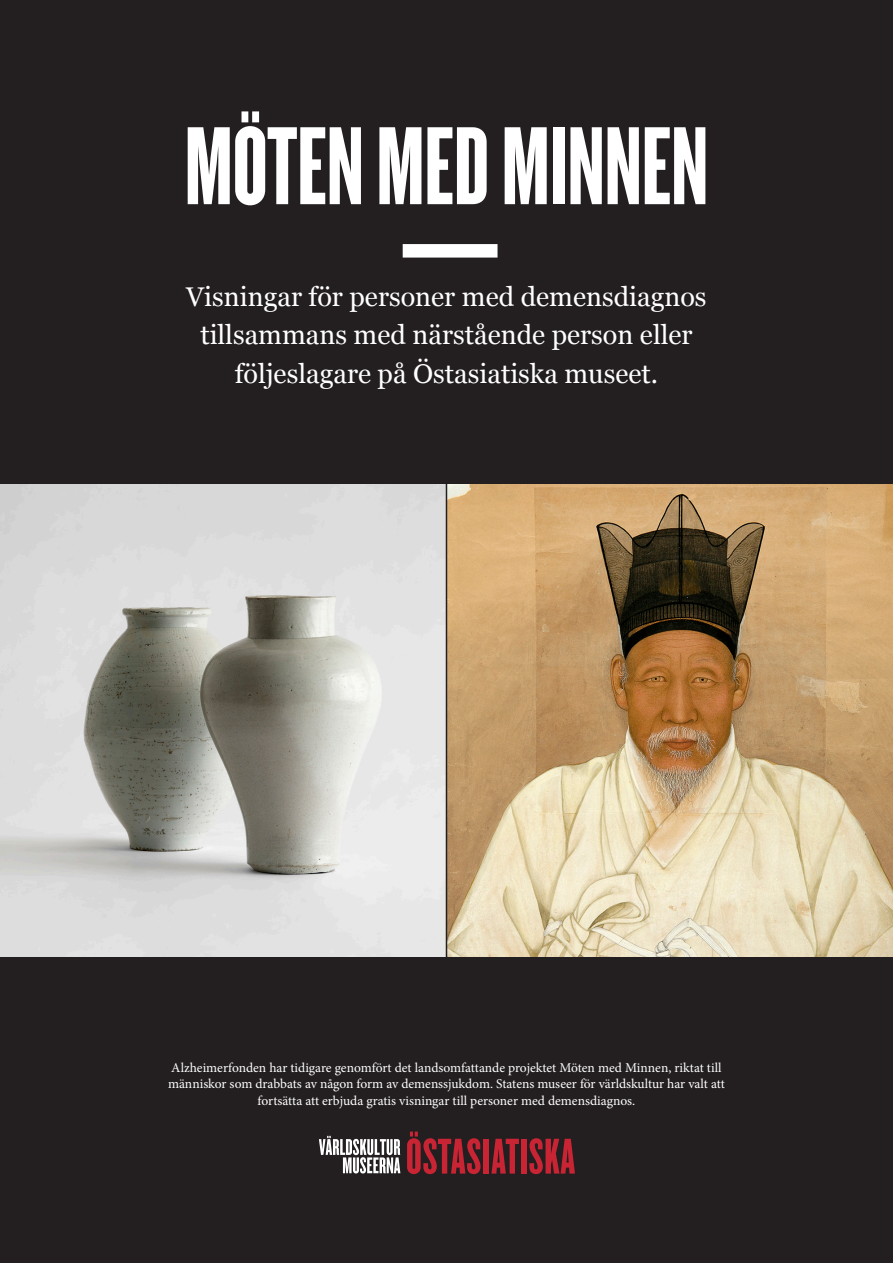
<style>
.page{position:relative;width:893px;height:1263px;background:#231f20}
.page>*{position:absolute;margin:0;border:0;box-sizing:border-box;transform-origin:0 0}
.t1{font:115.5px "SMVK Knockout";color:#fff}
.t2{font:27px/38.7px "Georgia";color:#fff;text-align:center}
.t3{font:13.5px "Minion Pro";letter-spacing:-.005em;color:#fff}
</style>
<div class="page">
<div style="left:403px;top:244px;width:94px;height:14px;background:#fff"></div>
<img style="left:0;top:484px;width:893px;height:472px">
<svg style="left:407px;top:1131px;width:73px;height:43px"></svg>
<div style="left:484px;top:1139px;width:5px;height:34px;background:#c82434"></div>
<svg style="left:491px;top:1139px;width:28px;height:34px"></svg>
<div style="left:521px;top:1139px;width:5px;height:34px;background:#c82434"></div>
<svg style="left:529px;top:1138px;width:45px;height:36px"></svg>
<svg style="left:320px;top:1136px;width:80px;height:37px"></svg>
<hr style="left:446px;top:478px;width:1px;height:499px;background:#231f20">
<p class="t1" style="left:185px;top:108px;width:525px">MÖTEN MED MINNEN</p>
<p class="t2" style="left:186px;top:278px;width:522px">Visningar för personer med demensdiagnos tillsammans med närstående person eller följeslagare på Östasiatiska museet.</p>
<p class="t3" style="left:171px;top:1058px;width:552px">Alzheimerfonden har tidigare genomfört det landsomfattande projektet Möten med Minnen, riktat till</p>
<p class="t3" style="left:168px;top:1075px;width:558px">människor som drabbats av någon form av demenssjukdom. Statens museer för världskultur har valt att</p>
<p class="t3" style="left:258px;top:1091px;width:379px">fortsätta att erbjuda gratis visningar till personer med demensdiagnos.</p>
</div>
